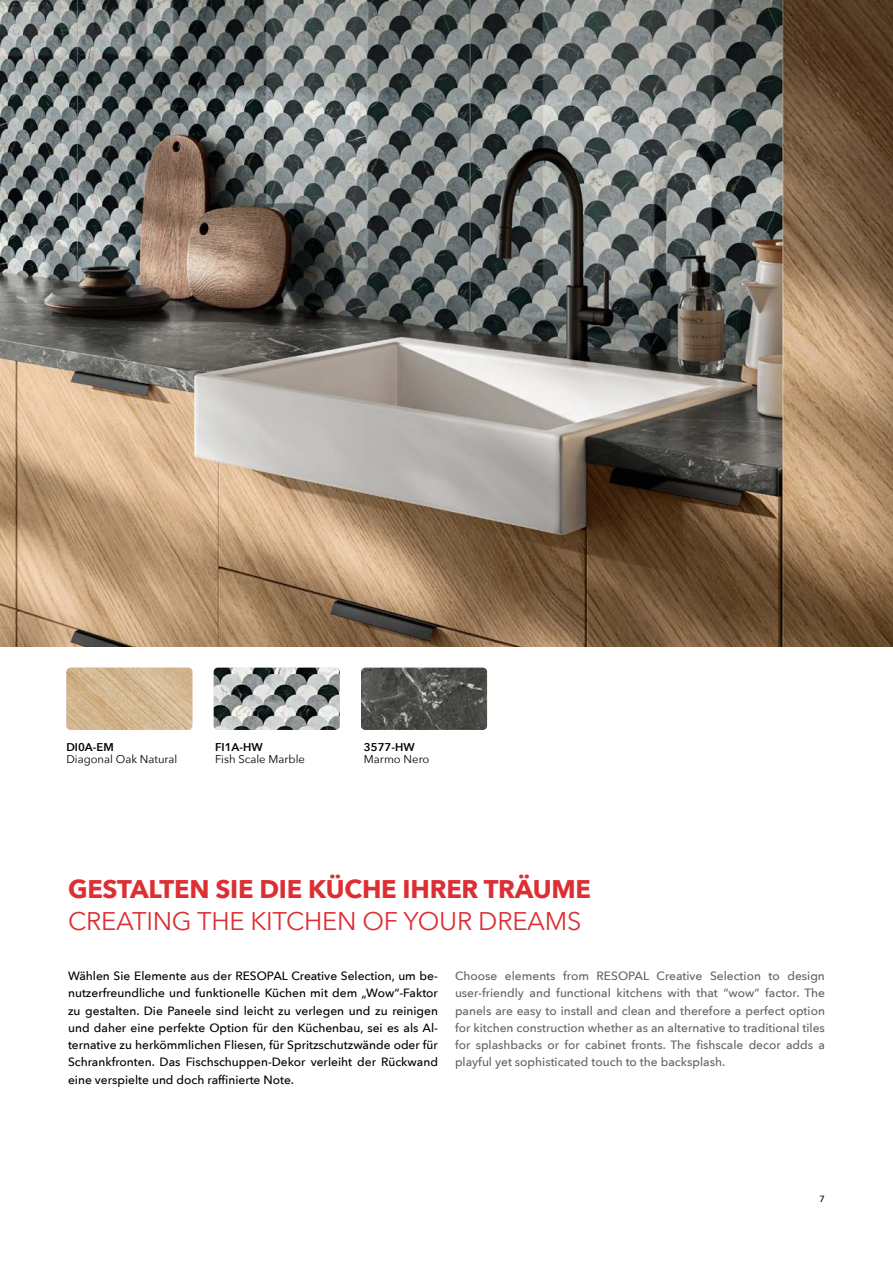
<style>
.page{position:relative;width:893px;height:1263px;background:#fff}
.page>*{position:absolute;margin:0;border:0;box-sizing:border-box;transform-origin:0 0}
.t1{font:700 25.5px "Avenir Next";letter-spacing:-.01em;color:#dc2f34}
.t2{font:25.5px "Avenir Next";letter-spacing:-.01em;color:#dc2f34}
.t3{font:500 12px/17.2px "Avenir Next";color:#000;text-align:justify}
.t4{font:500 12px/17.2px "Avenir Next";color:#646363;text-align:justify}
.t5{font:11.25px "Avenir Next";color:#000}
.t6{font:600 11.25px "Avenir Next";color:#000}
.t7{font:500 9px "Avenir Next";color:#000}
</style>
<div class="page">
<img style="left:0;top:0;width:893px;height:646px">
<img style="left:361px;top:668px;width:126px;height:62px">
<img style="left:214px;top:668px;width:126px;height:62px">
<img style="left:66px;top:668px;width:126px;height:62px">
<p class="t6" style="left:66px;top:740px;width:49px">DI0A-EM</p>
<p class="t5" style="left:66px;top:752px;width:112px">Diagonal Oak Natural</p>
<p class="t6" style="left:215px;top:740px;width:49px">FI1A-HW</p>
<p class="t5" style="left:215px;top:752px;width:91px">Fish Scale Marble</p>
<p class="t6" style="left:364px;top:740px;width:52px">3577-HW</p>
<p class="t5" style="left:364px;top:752px;width:67px">Marmo Nero</p>
<h1 class="t1" style="left:68px;top:867px;width:524px">GESTALTEN SIE DIE KÜCHE IHRER TRÄUME</h1>
<h1 class="t2" style="left:68px;top:906px;width:515px">CREATING THE KITCHEN OF YOUR DREAMS</h1>
<p class="t3" style="left:68px;top:967px;width:371px">Wählen Sie Elemente aus der RESOPAL Creative Selection, um be&shy;nutzerfreundliche und funktionelle Küchen mit dem „Wow“-Faktor zu gestalten. Die Paneele sind leicht zu verlegen und zu reinigen und daher eine perfekte Option für den Küchenbau, sei es als Al&shy;ternative zu herkömmlichen Fliesen, für Spritzschutzwände oder für Schrankfronten. Das Fischschuppen-Dekor verleiht der Rückwand eine verspielte und doch raffinierte Note.</p>
<p class="t4" style="left:455px;top:967px;width:371px">Choose elements from RESOPAL Creative Selection to design user-friendly and functional kitchens with that “wow” factor. The panels are easy to install and clean and therefore a perfect option for kitchen construction whether as an alternative to traditional tiles for splashbacks or for cabinet fronts. The fishscale decor adds a playful yet sophisticated touch to the backsplash.</p>
<p class="t7" style="left:820px;top:1191px;width:7px">7</p>
</div>
